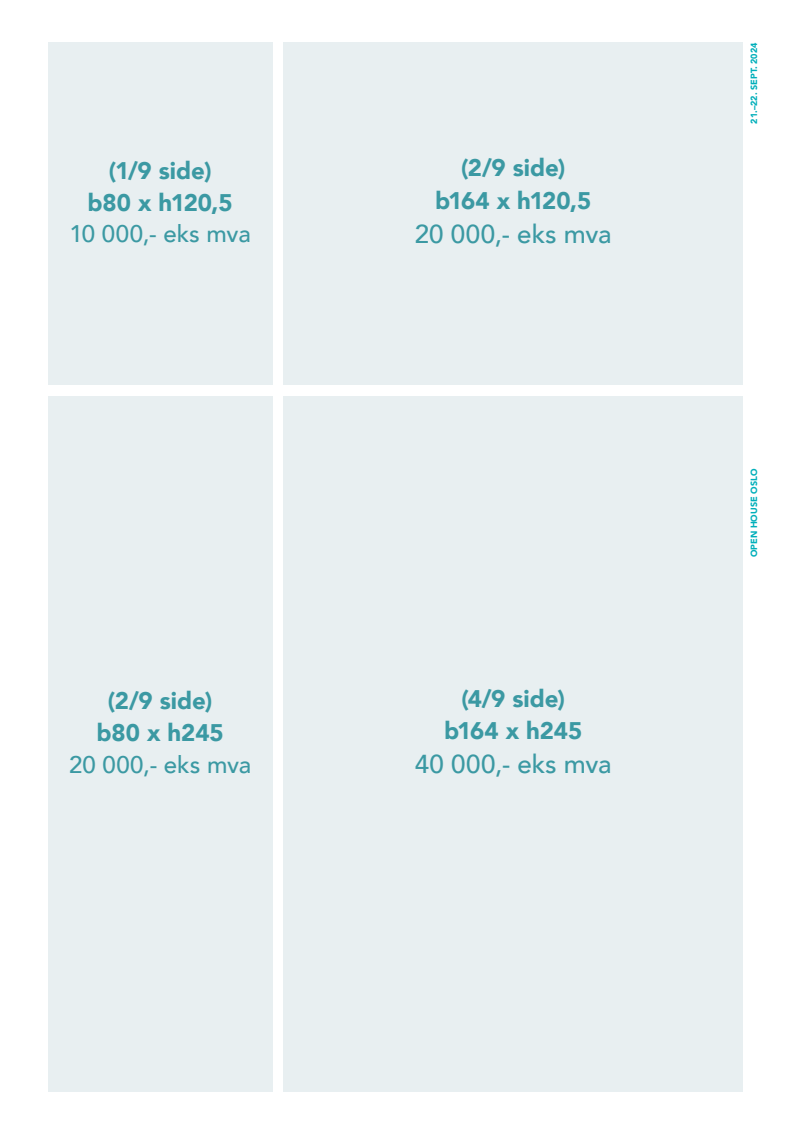
<style>
.page{position:relative;width:794px;height:1134px;background:#fff}
.page>*{position:absolute;margin:0;border:0;box-sizing:border-box;transform-origin:0 0}
.Tittel_på_bygg{font:500 25.9px "Avenir";color:#3b99a3}
.Tittel_på_bygg-2{font:900 24px "Avenir";letter-spacing:-.005em;color:#3b99a3}
.Tittel_på_bygg-3{font:500 24px "Avenir";color:#3b99a3}
.Tittel_på_bygg-4{font:900 24px "Avenir";letter-spacing:-.055em;color:#3b99a3}
.t1{font:900 9px "Avenir";color:#00afba}
</style>
<div class="page">
<div style="left:48px;top:43px;width:224px;height:342px;background:#e8eff1"></div>
<div style="left:48px;top:396px;width:224px;height:695px;background:#e8eff1"></div>
<div style="left:283px;top:396px;width:460px;height:695px;background:#e8eff1"></div>
<div style="left:283px;top:43px;width:460px;height:342px;background:#e8eff1"></div>
<p class="Tittel_på_bygg-2" style="left:109px;top:150px;width:104px">(1/9 side)</p>
<p class="Tittel_på_bygg-2" style="left:88px;top:182px;width:147px">b80 x h120,5</p>
<p class="Tittel_på_bygg-3" style="left:70px;top:213px;width:183px">10 000,- eks mva</p>
<p class="Tittel_på_bygg-2" style="left:108px;top:680px;width:106px">(2/9 side)</p>
<p class="Tittel_på_bygg-2" style="left:97px;top:712px;width:129px">b80 x h245</p>
<p class="Tittel_på_bygg-3" style="left:69px;top:743px;width:184px">20 000,- eks mva</p>
<p class="Tittel_på_bygg-2" style="left:461px;top:147px;width:106px">(2/9 side)</p>
<p class="Tittel_på_bygg-4" style="left:435px;top:180px;width:158px">b164 x h120,5</p>
<p class="Tittel_på_bygg" style="left:415px;top:211px;width:198px">20 000,- eks mva</p>
<p class="Tittel_på_bygg-2" style="left:461px;top:678px;width:105px">(4/9 side)</p>
<p class="Tittel_på_bygg-2" style="left:444px;top:710px;width:140px">b164 x h245</p>
<p class="Tittel_på_bygg" style="left:415px;top:741px;width:198px">40 000,- eks mva</p>
<p class="t1" style="left:746px;top:124px;width:83px;rotate:-90deg">21.–22. SEPT. 2024</p>
<p class="t1" style="left:746px;top:557px;width:90px;rotate:-90deg">OPEN HOUSE OSLO</p>
</div>
